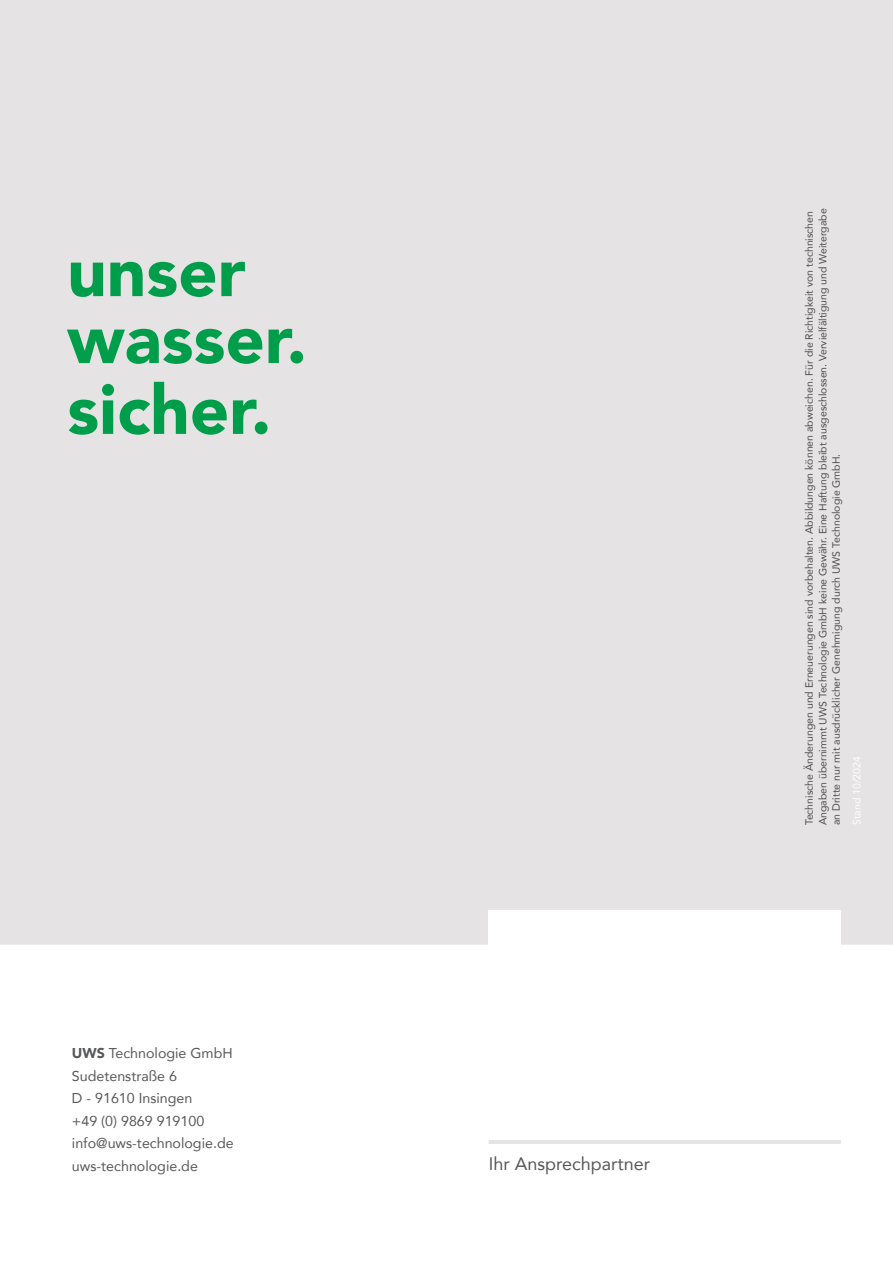
<style>
.page{position:relative;width:893px;height:1263px;background:#fff}
.page>*{position:absolute;margin:0;border:0;box-sizing:border-box;transform-origin:0 0}
.t1{font:900 68.85px/68.8px "Avenir";color:#009d4a}
.t2{font:18px "Avenir";color:#57585a}
.t3{font:14.25px/22.5px "Avenir";color:#57585a}
.t4{font:10.5px/13.5px "Avenir";color:#57585a}
.t5{font:10.5px "Avenir";color:#fff}
.s1{font-weight:900}
</style>
<div class="page">
<div style="left:0;top:0;width:893px;height:955px;background:#e5e3e3"></div>
<div style="left:0;top:945px;width:893px;height:10px;background:#fff"></div>
<svg style="left:489px;top:1140px;width:352px;height:4px"></svg>
<div style="left:488px;top:910px;width:353px;height:229px;background:#fff"></div>
<h1 class="t1" style="left:67px;top:236px;width:241px">unser wasser. sicher.</h1>
<h3 class="t3" style="left:72px;top:1042px;width:163px"><span class="s1">UWS</span> Technologie GmbH<br>Sudetenstraße 6<br>D - 91610 Insingen<br>+49 (0) 9869 919100 info@uws-technologie.de uws-technologie.de</h3>
<h2 class="t2" style="left:489px;top:1149px;width:163px">Ihr Ansprechpartner</h2>
<p class="t4" style="left:802px;top:825px;width:618px;rotate:-90deg">Technische Änderungen und Erneuerungen sind vorbehalten. Abbildungen können abweichen. Für die Richtigkeit von technischen<br>Angaben übernimmt UWS Technologie GmbH keine Gewähr. Eine Haftung bleibt ausgeschlossen. Vervielfältigung und Weitergabe an Dritte nur mit ausdrücklicher Genehmigung durch UWS Technologie GmbH.</p>
<p class="t5" style="left:848px;top:825px;width:71px;rotate:-90deg">Stand 10/2024</p>
</div>
